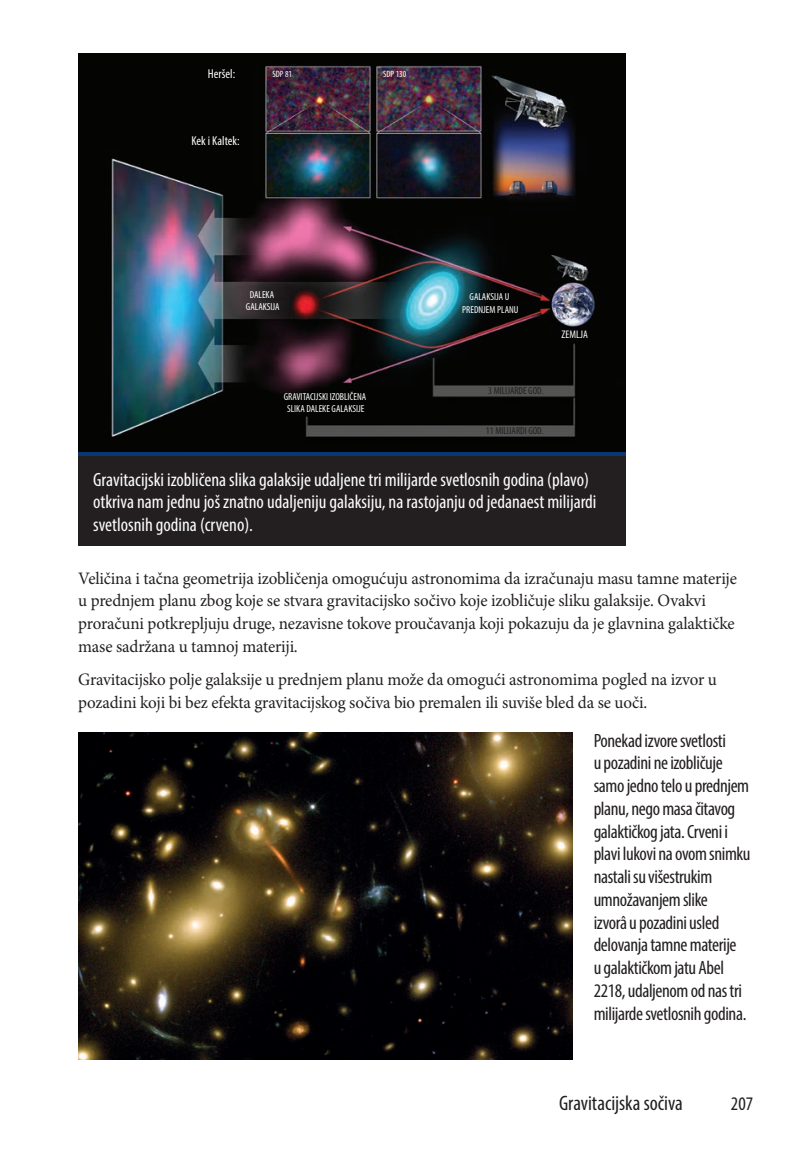
<style>
.page{position:relative;width:807px;height:1154px;background:#fff}
.page>*{position:absolute;margin:0;border:0;box-sizing:border-box;transform-origin:0 0}
.t1{font:condensed 21px "Myriad Pro";color:#231f20}
.t2{font:condensed 19.25px/22.8px "Myriad Pro";letter-spacing:-.02em;color:#231f20}
.t3{font:condensed 19.25px/22.8px "Myriad Pro";color:#fcfcfc}
.t4{font:17.5px/22.8px "Minion Pro";letter-spacing:-.01em;color:#231f20}
.t5{font:condensed 12.95px "Myriad Pro";color:#fcfcfc}
.t6{font:condensed 11.03px "Myriad Pro";color:#fcfcfc}
.t7{font:condensed 10.15px/12.2px "Myriad Pro";color:#fcfcfc;text-align:center}
.t8{font:condensed 10.15px "Myriad Pro";color:#231f20}
.t9{font:condensed 9.28px "Myriad Pro";color:#fcfcfc}
</style>
<div class="page">
<div style="left:78px;top:451px;width:547px;height:5px;background:#0a3672"></div>
<img style="left:78px;top:53px;width:547px;height:398px">
<img style="left:78px;top:732px;width:494px;height:327px">
<div style="left:78px;top:456px;width:547px;height:90px;background:#231f20"></div>
<p class="t5" style="left:208px;top:66px;width:29px">Heršel:</p>
<p class="t5" style="left:191px;top:133px;width:50px">Kek i Kaltek:</p>
<p class="t9" style="left:272px;top:69px;width:21px">SDP 81</p>
<p class="t9" style="left:383px;top:68px;width:25px">SDP 130</p>
<p class="t7" style="left:246px;top:288px;width:35px">DALEKA<br>GALAKSIJA</p>
<p class="t7" style="left:284px;top:390px;width:84px">GRAVITACIJSKI IZOBLIČENA<br>SLIKA DALEKE GALAKSIJE</p>
<p class="t7" style="left:462px;top:291px;width:58px">GALAKSIJA U<br>PREDNJEM PLANU</p>
<p class="t6" style="left:561px;top:328px;width:28px">ZEMLJA</p>
<p class="t8" style="left:488px;top:385px;width:57px">3 MILIJARDE GOD.</p>
<p class="t8" style="left:485px;top:424px;width:59px">11 MILIJARDI GOD.</p>
<p class="t3" style="left:93px;top:467px;width:504px">Gravitacijski izobličena slika galaksije udaljene tri milijarde svetlosnih godina (plavo) otkriva nam jednu još znatno udaljeniju galaksiju, na rastojanju od jedanaest milijardi svetlosnih godina (crveno).</p>
<p class="t4" style="left:78px;top:566px;width:660px">Veličina i tačna geometrija izobličenja omogućuju astronomima da izračunaju masu tamne materije u prednjem planu zbog koje se stvara gravitacijsko sočivo koje izobličuje sliku galaksije. Ovakvi proračuni potkrepljuju druge, nezavisne tokove proučavanja koji pokazuju da je glavnina galaktičke mase sadržana u tamnoj materiji.</p>
<p class="t4" style="left:78px;top:668px;width:640px">Gravitacijsko polje galaksije u prednjem planu može da omogući astronomima pogled na izvor u pozadini koji bi bez efekta gravitacijskog sočiva bio premalen ili suviše bled da se uoči.</p>
<p class="t2" style="left:593px;top:728px;width:158px">Ponekad izvore svetlosti<br>u pozadini ne izobličuje samo jedno telo u prednjem planu, nego masa čitavog galaktičkog jata. Crveni i plavi lukovi na ovom snimku nastali su višestrukim umnožavanjem slike<br>izvorâ u pozadini usled delovanja tamne materije<br>u galaktičkom jatu Abel<br>2218, udaljenom od nas tri milijarde svetlosnih godina.</p>
<p class="t1" style="left:559px;top:1090px;width:125px">Gravitacijska sočiva</p>
<p class="t2" style="left:730px;top:1092px;width:24px">207</p>
</div>
